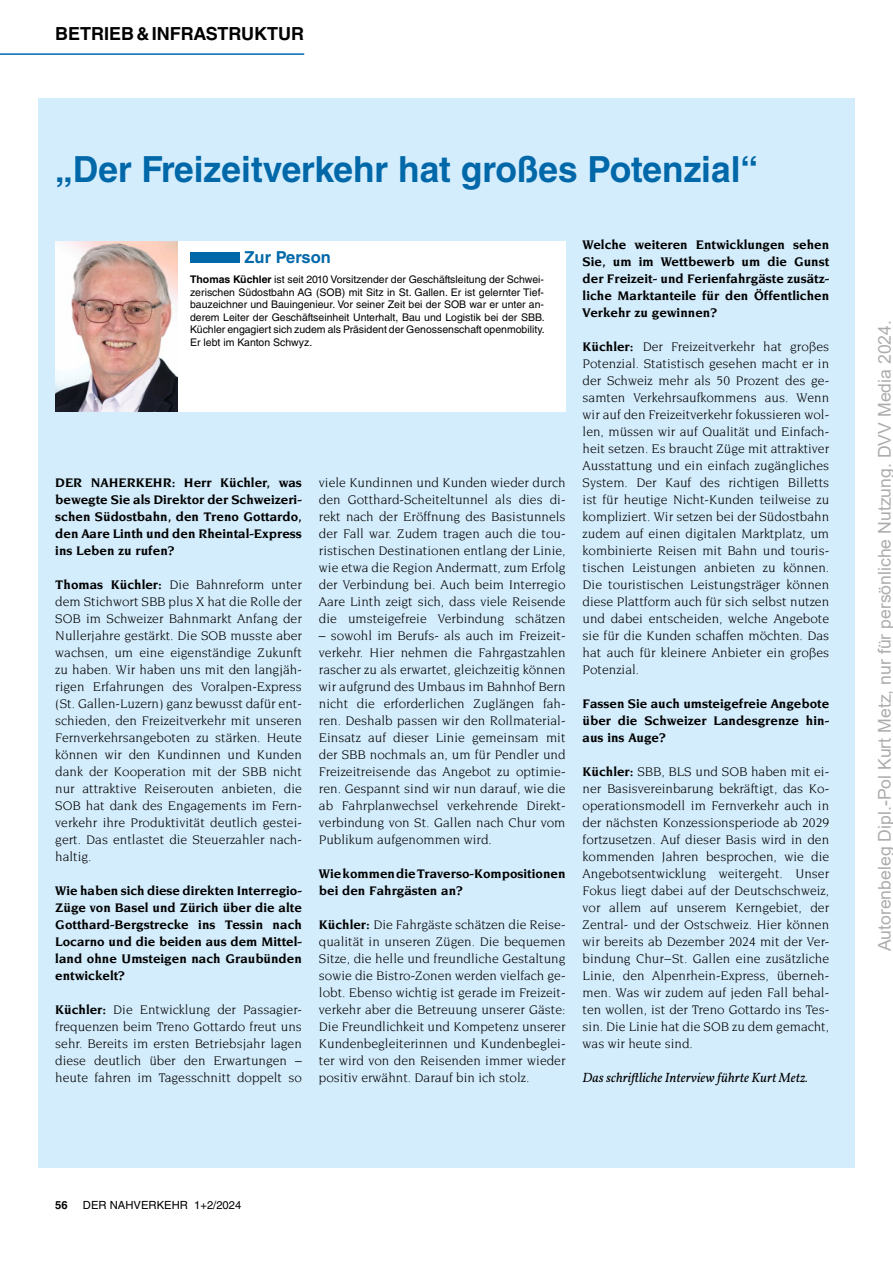
<style>
.page{position:relative;width:893px;height:1263px;background:#fff}
.page>*{position:absolute;margin:0;border:0;box-sizing:border-box;transform-origin:0 0}
.t1{font:700 36px "Helvetica LT Std";color:#0068a9}
.t2{font:700 18px "Helvetica LT Std";color:#000}
.t3{font:17.7px "Arial";color:rgb(171 171 171/.98)}
.t4{font:700 16.5px "Helvetica LT Std";color:#0068a9}
.t5{font:13.5px/17px "Novarese Std";color:#000;text-align:justify}
.t6{font:700 13.5px/17px "Novarese Std";color:#000;text-align:justify}
.t7{font:italic 13.5px "Vollkorn";color:#000}
.t8{font:11.25px "Helvetica LT Std";color:#000}
.t9{font:700 11.25px "Helvetica LT Std";color:#000}
.t10{font:10.5px/12.6px "Helvetica LT Std";color:#000;text-align:justify}
.s1{font-weight:700}
</style>
<div class="page">
<hr style="left:0;top:53px;width:304px;height:2px;background:#0068a9">
<div style="left:38px;top:98px;width:817px;height:1069px;background:#d4edfc"></div>
<div style="left:55px;top:241px;width:511px;height:170px;background:#fff"></div>
<div style="left:190px;top:252px;width:50px;height:10px;background:#0068a9"></div>
<img style="left:55px;top:241px;width:122px;height:170px">
<h2 class="t2" style="left:55px;top:22px;width:250px">BETRIEB&amp;INFRASTRUKTUR</h2>
<h1 class="t1" style="left:55px;top:147px;width:704px">„Der Freizeitverkehr hat großes Potenzial“</h1>
<p class="t4" style="left:244px;top:247px;width:88px">Zur Person</p>
<p class="t10" style="left:190px;top:273px;width:356px"><span class="s1">Thomas Küchler</span> ist seit 2010 Vorsitzender der Geschäftsleitung der Schwei&shy;zerischen Südostbahn AG (SOB) mit Sitz in St. Gallen. Er ist gelernter Tief&shy;bauzeichner und Bauingenieur. Vor seiner Zeit bei der SOB war er unter an&shy;derem Leiter der Geschäftseinheit Unterhalt, Bau und Logistik bei der SBB.<br>Küchler engagiert sich zudem als Präsident der Genossenschaft openmobility.<br>Er lebt im Kanton Schwyz.</p>
<p class="t6" style="left:55px;top:474px;width:248px">DER NAHERKEHR: Herr Küchler, was bewegte Sie als Direktor der Schweizeri&shy;schen Südostbahn, den Treno Gottardo, den Aare Linth und den Rheintal-Express ins Leben zu rufen?</p>
<p class="t5" style="left:55px;top:576px;width:248px"><span class="s1">Thomas Küchler:</span> Die Bahnreform unter dem Stichwort SBB plus X hat die Rolle der SOB im Schweizer Bahnmarkt Anfang der Nullerjahre gestärkt. Die SOB musste aber wachsen, um eine eigenständige Zukunft zu haben. Wir haben uns mit den langjäh&shy;rigen Erfahrungen des Voralpen-Express (St. Gallen-Luzern) ganz bewusst dafür ent&shy;schieden, den Freizeitverkehr mit unseren Fernverkehrsangeboten zu stärken. Heute können wir den Kundinnen und Kunden dank der Kooperation mit der SBB nicht nur attraktive Reiserouten anbieten, die SOB hat dank des Engagements im Fern&shy;verkehr ihre Produktivität deutlich gestei&shy;gert. Das entlastet die Steuerzahler nach&shy;haltig.</p>
<p class="t6" style="left:55px;top:882px;width:248px">Wie haben sich diese direkten Interregio-Züge von Basel und Zürich über die alte Gotthard-Bergstrecke ins Tessin nach Locarno und die beiden aus dem Mittel&shy;land ohne Umsteigen nach Graubünden entwickelt?</p>
<p class="t5" style="left:55px;top:1001px;width:248px"><span class="s1">Küchler:</span> Die Entwicklung der Passagier&shy;frequenzen beim Treno Gottardo freut uns sehr. Bereits im ersten Betriebsjahr lagen diese deutlich über den Erwartungen – heute fahren im Tagesschnitt doppelt so</p>
<p class="t5" style="left:319px;top:474px;width:248px">viele Kundinnen und Kunden wieder durch den Gotthard-Scheiteltunnel als dies di&shy;rekt nach der Eröffnung des Basistunnels der Fall war. Zudem tragen auch die tou&shy;ristischen Destinationen entlang der Linie, wie etwa die Region Andermatt, zum Erfolg der Verbindung bei. Auch beim Interregio Aare Linth zeigt sich, dass viele Reisende die umsteigefreie Verbindung schätzen</p>
<p class="t5" style="left:319px;top:627px;width:248px">– sowohl im Berufs- als auch im Freizeit&shy;verkehr. Hier nehmen die Fahrgastzahlen rascher zu als erwartet, gleichzeitig können wir aufgrund des Umbaus im Bahnhof Bern nicht die erforderlichen Zuglängen fah&shy;ren. Deshalb passen wir den Rollmaterial-Einsatz auf dieser Linie gemeinsam mit der SBB nochmals an, um für Pendler und Freizeitreisende das Angebot zu optimie&shy;ren. Gespannt sind wir nun darauf, wie die ab Fahrplanwechsel verkehrende Direkt&shy;verbindung von St. Gallen nach Chur vom Publikum aufgenommen wird.</p>
<p class="t6" style="left:319px;top:865px;width:248px">Wie kommen die Traverso-Kompositionen bei den Fahrgästen an?</p>
<p class="t5" style="left:319px;top:916px;width:248px"><span class="s1">Küchler:</span> Die Fahrgäste schätzen die Reise&shy;qualität in unseren Zügen. Die bequemen Sitze, die helle und freundliche Gestaltung sowie die Bistro-Zonen werden vielfach ge&shy;lobt. Ebenso wichtig ist gerade im Freizeit&shy;verkehr aber die Betreuung unserer Gäste:<br>Die Freundlichkeit und Kompetenz unserer Kundenbegleiterinnen und Kundenbeglei&shy;ter wird von den Reisenden immer wieder positiv erwähnt. Darauf bin ich stolz.</p>
<p class="t6" style="left:583px;top:236px;width:248px">Welche weiteren Entwicklungen sehen Sie, um im Wettbewerb um die Gunst der Freizeit- und Ferienfahrgäste zusätz&shy;liche Marktanteile für den Öffentlichen Verkehr zu gewinnen?</p>
<p class="t5" style="left:583px;top:338px;width:248px"><span class="s1">Küchler:</span> Der Freizeitverkehr hat großes Potenzial. Statistisch gesehen macht er in der Schweiz mehr als 50 Prozent des ge&shy;samten Verkehrsaufkommens aus. Wenn wir auf den Freizeitverkehr fokussieren wol&shy;len, müssen wir auf Qualität und Einfach&shy;heit setzen. Es braucht Züge mit attraktiver Ausstattung und ein einfach zugängliches System. Der Kauf des richtigen Billetts ist für heutige Nicht-Kunden teilweise zu kompliziert. Wir setzen bei der Südostbahn zudem auf einen digitalen Marktplatz, um kombinierte Reisen mit Bahn und touris&shy;tischen Leistungen anbieten zu können.<br>Die touristischen Leistungsträger können diese Plattform auch für sich selbst nutzen und dabei entscheiden, welche Angebote sie für die Kunden schaffen möchten. Das hat auch für kleinere Anbieter ein großes Potenzial.</p>
<p class="t6" style="left:583px;top:695px;width:248px">Fassen Sie auch umsteigefreie Angebote über die Schweizer Landesgrenze hin&shy;aus ins Auge?</p>
<p class="t5" style="left:583px;top:763px;width:248px"><span class="s1">Küchler:</span> SBB, BLS und SOB haben mit ei&shy;ner Basisvereinbarung bekräftigt, das Ko&shy;operationsmodell im Fernverkehr auch in der nächsten Konzessionsperiode ab 2029 fortzusetzen. Auf dieser Basis wird in den kommenden Jahren besprochen, wie die Angebotsentwicklung weitergeht. Unser Fokus liegt dabei auf der Deutschschweiz, vor allem auf unserem Kerngebiet, der Zentral- und der Ostschweiz. Hier können wir bereits ab Dezember 2024 mit der Ver&shy;bindung Chur−St. Gallen eine zusätzliche Linie, den Alpenrhein-Express, überneh&shy;men. Was wir zudem auf jeden Fall behal&shy;ten wollen, ist der Treno Gottardo ins Tes&shy;sin. Die Linie hat die SOB zu dem gemacht, was wir heute sind.</p>
<p class="t7" style="left:583px;top:1069px;width:227px">Das schriftliche Interview führte Kurt Metz.</p>
<p class="t9" style="left:55px;top:1198px;width:14px">56</p>
<p class="t8" style="left:83px;top:1199px;width:160px">DER NAHVERKEHR 1+2/2024</p>
<h3 class="t3" style="left:872px;top:951px;width:633px;rotate:-90deg">Autorenbeleg Dipl.-Pol Kurt Metz, nur für persönliche Nutzung. DVV Media 2024.</h3>
</div>
